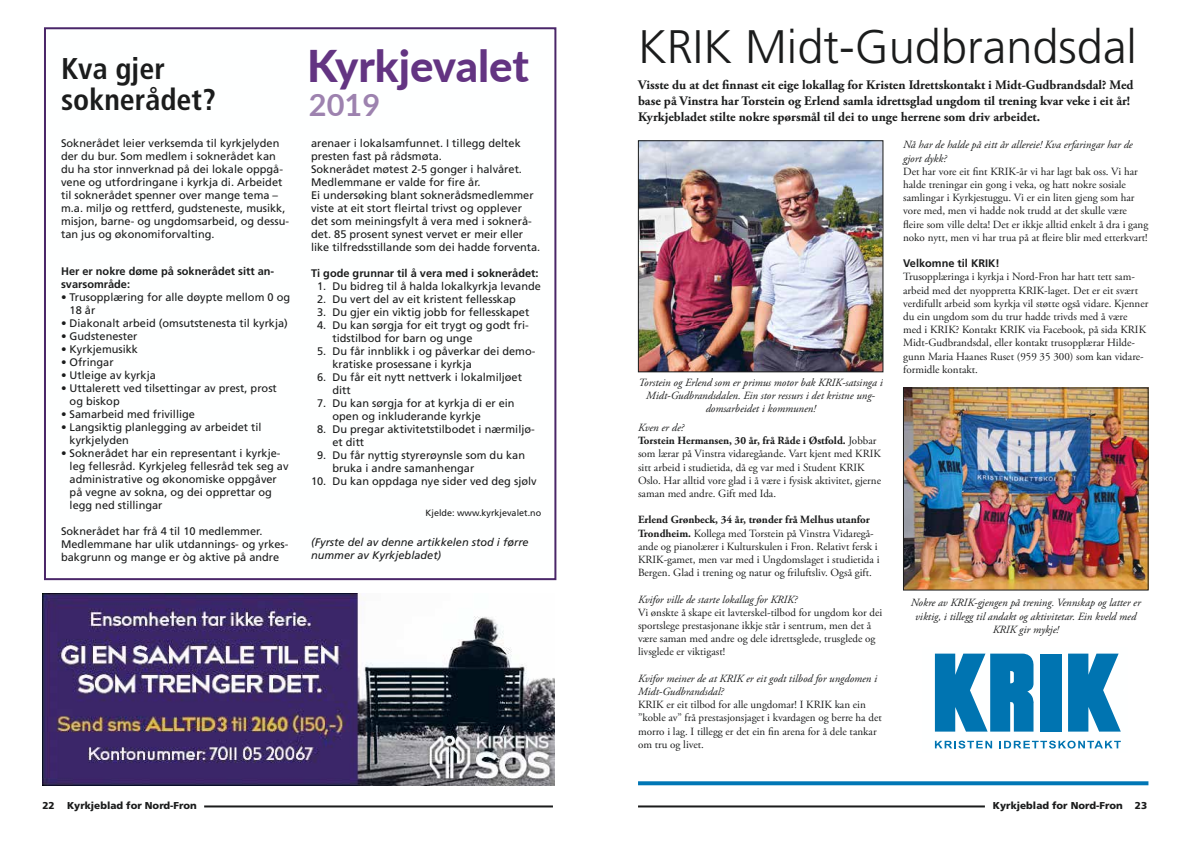
<style>
.page{position:relative;width:1191px;height:842px;background:#fff}
.page>*{position:absolute;margin:0;border:0;box-sizing:border-box;transform-origin:0 0}
.t1{font:300 47px "Frutiger";color:#1b1c1c}
.t2{font:800 43.7px "Lato";color:#633482}
.t3{font:700 30.7px "Lato";color:#9d82af}
.t4{font:700 condensed 30px/31px "Frutiger";color:#1b1c1c}
.t5{font:700 13px/15.6px "Adobe Garamond Pro";color:#1b1c1c}
.t6{font:11px/13px "Frutiger";color:#1b1c1c}
.t7{font:11px/13.2px "Adobe Garamond Pro";color:#1b1c1c}
.t8{font:italic 11px/13.2px "Adobe Garamond Pro";color:#1b1c1c}
.t9{font:700 11px/13px "Frutiger";color:#1b1c1c}
.t10{font:italic 11px/13px "Frutiger";color:#1b1c1c}
.t11{font:900 10px "Frutiger";color:#1b1c1c}
.t12{font:9px "Frutiger";color:#1b1c1c}
.s1{font-style:italic}
.s2{font-weight:700}
</style>
<div class="page">
<hr style="left:638px;top:805px;width:347px;height:2px;background:#1b1c1c">
<hr style="left:204px;top:805px;width:349px;height:2px;background:#1b1c1c">
<div style="left:44px;top:27px;width:512px;height:553px;background:#feffff;border:2px solid #4a2669"></div>
<img style="left:43px;top:593px;width:511px;height:192px">
<img style="left:640px;top:142px;width:241px;height:228px">
<div style="left:638px;top:140px;width:245px;height:232px;border:1px solid #1b1c1c"></div>
<img style="left:905px;top:390px;width:241px;height:198px">
<div style="left:903px;top:388px;width:245px;height:202px;border:1px solid #1b1c1c"></div>
<div style="left:1040px;top:654px;width:21px;height:78px;background:#0074b1"></div>
<svg style="left:1068px;top:654px;width:52px;height:78px"></svg>
<svg style="left:935px;top:654px;width:99px;height:78px"></svg>
<svg style="left:935px;top:741px;width:57px;height:7px"></svg>
<svg style="left:999px;top:741px;width:121px;height:7px"></svg>
<svg style="left:638px;top:781px;width:510px;height:4px;background:#1280ba"></svg>
<h3 class="t4" style="left:61px;top:54px;width:157px">Kva gjer soknerådet?</h3>
<p class="t6" style="left:61px;top:136px;width:229px">Soknerådet leier verksemda til kyrkjelyden der du bur. Som medlem i soknerådet kan du ha stor innverknad på dei lokale oppgå&shy;vene og utfordringane i kyrkja di. Arbeidet til soknerådet spenner over mange tema – m.a. miljø og rettferd, gudsteneste, musikk, misjon, barne- og ungdomsarbeid, og dessu&shy;tan jus og økonomiforvalting.</p>
<p class="t9" style="left:61px;top:265px;width:215px">Her er nokre døme på soknerådet sitt an&shy;svarsområde:</p>
<p class="t6" style="left:70px;top:291px;width:222px;text-indent:-9px">• Trusopplæring for alle døypte mellom 0 og<br>18 år</p>
<p class="t6" style="left:61px;top:317px;width:228px">• Diakonalt arbeid (omsutstenesta til kyrkja)</p>
<p class="t6" style="left:61px;top:330px;width:78px">• Gudstenester</p>
<p class="t6" style="left:61px;top:343px;width:79px">• Kyrkjemusikk</p>
<p class="t6" style="left:61px;top:356px;width:54px">• Ofringar</p>
<p class="t6" style="left:61px;top:369px;width:96px">• Utleige av kyrkja</p>
<p class="t6" style="left:70px;top:382px;width:209px;text-indent:-9px">• Uttalerett ved tilsettingar av prest, prost og biskop</p>
<p class="t6" style="left:61px;top:408px;width:135px">• Samarbeid med frivillige</p>
<p class="t6" style="left:70px;top:421px;width:193px;text-indent:-9px">• Langsiktig planlegging av arbeidet til kyrkjelyden</p>
<p class="t6" style="left:70px;top:447px;width:220px;text-indent:-9px">• Soknerådet har ein representant i kyrkje&shy;leg fellesråd. Kyrkjeleg fellesråd tek seg av administrative og økonomiske oppgåver på vegne av sokna, og dei opprettar og legg ned stillingar</p>
<p class="t6" style="left:61px;top:525px;width:229px">Soknerådet har frå 4 til 10 medlemmer.<br>Medlemmane har ulik utdannings- og yrkes&shy;bakgrunn og mange er òg aktive på andre</p>
<h2 class="t2" style="left:307px;top:33px;width:223px">Kyrkjevalet</h2>
<h3 class="t3" style="left:309px;top:82px;width:73px">2019</h3>
<p class="t6" style="left:311px;top:136px;width:231px">arenaer i lokalsamfunnet. I tillegg deltek presten fast på rådsmøta.<br>Soknerådet møtest 2-5 gonger i halvåret.<br>Medlemmane er valde for fire år.<br>Ei undersøking blant soknerådsmedlemmer viste at eit stort fleirtal trivst og opplever det som meiningsfylt å vera med i soknerå&shy;det. 85 prosent synest vervet er meir eller like tilfredsstillande som dei hadde forventa.</p>
<p class="t9" style="left:311px;top:266px;width:229px">Ti gode grunnar til å vera med i soknerådet:</p>
<p class="t6" style="left:317px;top:279px;width:225px">1. Du bidreg til å halda lokalkyrkja levande</p>
<p class="t6" style="left:317px;top:292px;width:200px">2. Du vert del av eit kristent fellesskap</p>
<p class="t6" style="left:317px;top:305px;width:214px">3. Du gjer ein viktig jobb for fellesskapet</p>
<p class="t6" style="left:332px;top:318px;width:198px;text-indent:-15px">4. Du kan sørgja for eit trygt og godt fri&shy;tidstilbod for barn og unge</p>
<p class="t6" style="left:332px;top:344px;width:204px;text-indent:-15px">5. Du får innblikk i og påverkar dei demo&shy;kratiske prosessane i kyrkja</p>
<p class="t6" style="left:332px;top:370px;width:191px;text-indent:-15px">6. Du får eit nytt nettverk i lokalmiljøet ditt</p>
<p class="t6" style="left:332px;top:396px;width:184px;text-indent:-15px">7. Du kan sørgja for at kyrkja di er ein open og inkluderande kyrkje</p>
<p class="t6" style="left:332px;top:422px;width:204px;text-indent:-15px">8. Du pregar aktivitetstilbodet i nærmiljø&shy;et ditt</p>
<p class="t6" style="left:332px;top:448px;width:194px;text-indent:-15px">9. Du får nyttig styrerøynsle som du kan bruka i andre samanhengar</p>
<p class="t6" style="left:311px;top:474px;width:227px">10. Du kan oppdaga nye sider ved deg sjølv</p>
<p class="t12" style="left:425px;top:508px;width:117px">Kjelde: www.kyrkjevalet.no</p>
<p class="t10" style="left:311px;top:536px;width:219px">(Fyrste del av denne artikkelen stod i førre nummer av Kyrkjebladet)</p>
<h1 class="t1" style="left:638px;top:20px;width:500px">KRIK Midt-Gudbrandsdal</h1>
<p class="t5" style="left:638px;top:78px;width:497px">Visste du at det finnast eit eige lokallag for Kristen Idrettskontakt i Midt-Gudbrandsdal? Med base på Vinstra har Torstein og Erlend samla idrettsglad ungdom til trening kvar veke i eit år!<br>Kyrkjebladet stilte nokre spørsmål til dei to unge herrene som driv arbeidet.</p>
<p class="t8" style="left:638px;top:376px;width:246px;text-align:center">Torstein og Erlend som er primus motor bak KRIK-satsinga i<br>Midt-Gudbrandsdalen. Ein stor ressurs i det kristne ung&shy;domsarbeidet i kommunen!</p>
<p class="t7" style="left:638px;top:421px;width:244px"><span class="s1">Kven er de?<br></span><span class="s2">Torstein Hermansen, 30 år, frå Råde i Østfold.</span> Jobbar som lærar på Vinstra vidaregåande. Vart kjent med KRIK sitt arbeid i studietida, då eg var med i Student KRIK Oslo. Har alltid vore glad i å være i fysisk aktivitet, gjerne saman med andre. Gift med Ida.</p>
<p class="t7" style="left:638px;top:514px;width:243px"><span class="s2">Erlend Grønbeck, 34 år, trønder frå Melhus utanfor Trondheim.</span> Kollega med Torstein på Vinstra Vidaregå&shy;ande og pianolærer i Kulturskulen i Fron. Relativt fersk i KRIK-gamet, men var med i Ungdomslaget i studietida i Bergen. Glad i trening og natur og friluftsliv. Også gift.</p>
<p class="t8" style="left:638px;top:593px;width:161px">Kvifor ville de starte lokallag for KRIK?</p>
<p class="t7" style="left:638px;top:606px;width:246px">Vi ønskte å skape eit lavterskel-tilbod for ungdom kor dei sportslege prestasjonane ikkje står i sentrum, men det å være saman med andre og dele idrettsglede, trusglede og livsglede er viktigast!</p>
<p class="t8" style="left:638px;top:672px;width:241px">Kvifor meiner de at KRIK er eit godt tilbod for ungdomen i<br>Midt-Gudbrandsdal?</p>
<p class="t7" style="left:638px;top:698px;width:245px">KRIK er eit tilbod for alle ungdomar! I KRIK kan ein ”koble av” frå prestasjonsjaget i kvardagen og berre ha det morro i lag. I tillegg er det ein fin arena for å dele tankar om tru og livet.</p>
<p class="t8" style="left:903px;top:139px;width:231px">Nå har de halde på eitt år allereie! Kva erfaringar har de gjort dykk?</p>
<p class="t7" style="left:903px;top:165px;width:247px">Det har vore eit fint KRIK-år vi har lagt bak oss. Vi har halde treningar ein gong i veka, og hatt nokre sosiale samlingar i Kyrkjestuggu. Vi er ein liten gjeng som har vore med, men vi hadde nok trudd at det skulle være fleire som ville delta! Det er ikkje alltid enkelt å dra i gang noko nytt, men vi har trua på at fleire blir med etterkvart!</p>
<p class="t9" style="left:903px;top:257px;width:98px">Velkomne til KRIK!</p>
<p class="t7" style="left:903px;top:271px;width:247px">Trusopplæringa i kyrkja i Nord-Fron har hatt tett sam&shy;arbeid med det nyoppretta KRIK-laget. Det er eit svært verdifullt arbeid som kyrkja vil støtte også vidare. Kjenner du ein ungdom som du trur hadde trivds med å være med i KRIK? Kontakt KRIK via Facebook, på sida KRIK Midt-Gudbrandsdal, eller kontakt trusopplærar Hilde&shy;gunn Maria Haanes Ruset (959 35 300) som kan vidare&shy;formidle kontakt.</p>
<p class="t8" style="left:910px;top:596px;width:231px;text-align:center">Nokre av KRIK-gjengen på trening. Vennskap og latter er viktig, i tillegg til andakt og aktivitetar. Ein kveld med<br>KRIK gir mykje!</p>
<p class="t11" style="left:43px;top:799px;width:156px">22 Kyrkjeblad for Nord-Fron</p>
<p class="t11" style="left:993px;top:799px;width:156px">Kyrkjeblad for Nord-Fron 23</p>
</div>
